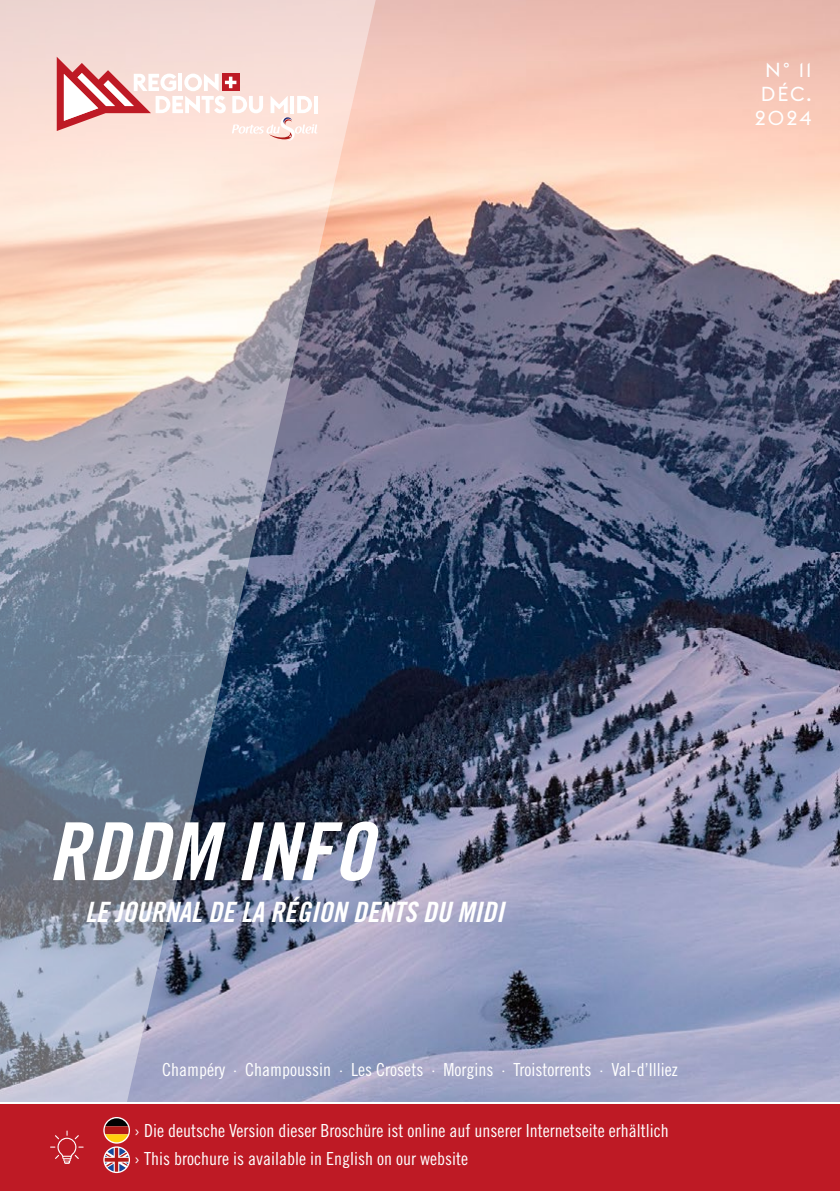
<style>
.page{position:relative;width:840px;height:1191px;background:#fff}
.page>*{position:absolute;margin:0;border:0;box-sizing:border-box;transform-origin:0 0}
.t1{font:80px "Trade Gothic LT Std Bd Cn 20 Obl";color:#fff}
.t2{font:28px "Trade Gothic LT Std Bd Cn 20 Obl";color:#fff}
.t3{font:20px/24px "Euclid Flex";letter-spacing:.1em;color:#fff;text-align:center}
.t4{font:18px/28px "Trade Gothic LT Std Cn 18";color:#fff}
</style>
<div class="page">
<img style="left:378px;top:0;width:461px;height:1102px">
<svg style="left:0;top:0;width:378px;height:1102px;background:#9a99a5"></svg>
<div style="left:0;top:1104px;width:839px;height:87px;background:#be1a25"></div>
<div style="left:103px;top:1117px;width:27px;height:26px;border:2px solid #fff;border-radius:50%"></div>
<div style="left:103px;top:1146px;width:27px;height:27px;border:2px solid #fff;border-radius:50%"></div>
<svg style="left:105px;top:1118px;width:24px;height:53px"></svg>
<svg style="left:50px;top:1130px;width:34px;height:33px"></svg>
<svg style="left:57px;top:57px;width:260px;height:84px"></svg>
<p class="t3" style="left:754px;top:58px;width:58px">N° 11<br>DÉC.<br>2024</p>
<h1 class="t1" style="left:48px;top:803px;width:326px">RDDM INFO</h1>
<h2 class="t2" style="left:85px;top:895px;width:420px">LE JOURNAL DE LA RÉGION DENTS DU MIDI</h2>
<p class="t4" style="left:162px;top:1055px;width:517px">Champéry · Champoussin · Les Crosets · Morgins · Troistorrents · Val-d’Illiez</p>
<p class="t4" style="left:134px;top:1116px;width:536px">› Die deutsche Version dieser Broschüre ist online auf unserer Internetseite erhältlich › This brochure is available in English on our website</p>
</div>
